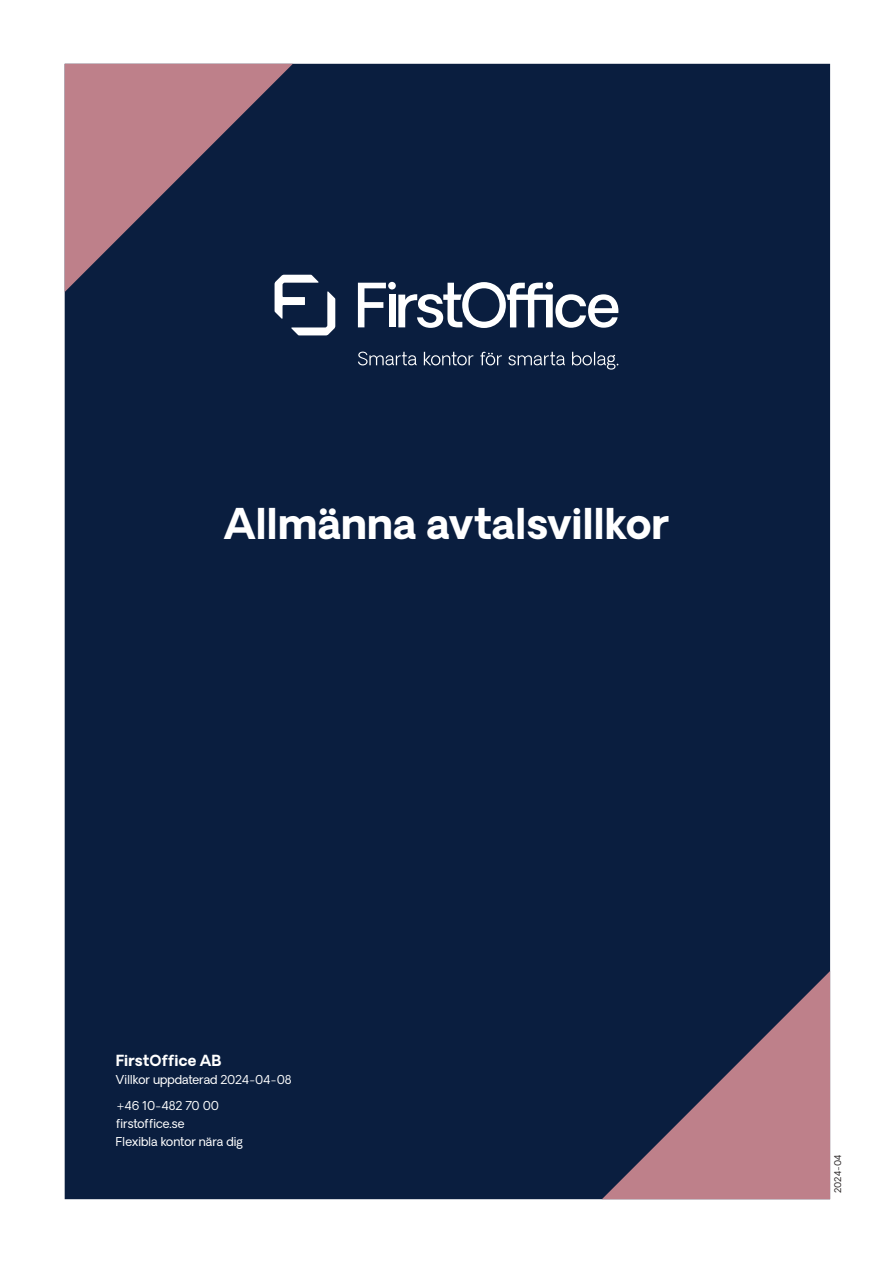
<style>
.page{position:relative;width:893px;height:1263px;background:#fff}
.page>*{position:absolute;margin:0;border:0;box-sizing:border-box;transform-origin:0 0}
.t1{font:700 41.55px "Oakes Grotesk";letter-spacing:-.015em;color:#fff}
.Body{font:700 15px "Oakes Grotesk";color:#fff}
.Body-2{font:12px/18px "Oakes Grotesk";letter-spacing:-.01em;color:#fff}
.t2{font:9px "Oakes Grotesk";letter-spacing:-.01em;color:#231f20}
</style>
<div class="page">
<div style="left:65px;top:64px;width:765px;height:1135px;background:#0a1e3f"></div>
<svg style="left:602px;top:971px;width:228px;height:228px"></svg>
<svg style="left:65px;top:64px;width:228px;height:228px;fill:#be808a"></svg>
<svg style="left:358px;top:282px;width:260px;height:46px"></svg>
<svg style="left:275px;top:275px;width:60px;height:60px"></svg>
<svg style="left:358px;top:352px;width:59px;height:13px"></svg>
<svg style="left:424px;top:352px;width:49px;height:13px"></svg>
<svg style="left:480px;top:352px;width:22px;height:13px"></svg>
<svg style="left:508px;top:352px;width:57px;height:13px"></svg>
<svg style="left:572px;top:352px;width:46px;height:18px"></svg>
<h1 class="t1" style="left:224px;top:496px;width:447px">Allmänna avtalsvillkor</h1>
<p class="Body" style="left:116px;top:1050px;width:107px">FirstOffice AB</p>
<p class="Body-2" style="left:116px;top:1070px;width:177px">Villkor uppdaterad 2024-04-08</p>
<p class="Body-2" style="left:116px;top:1097px;width:128px">+46 10-482 70 00 firstoffice.se<br>Flexibla kontor nära dig</p>
<p class="t2" style="left:832px;top:1193px;width:40px;rotate:-90deg">2024-04</p>
</div>
